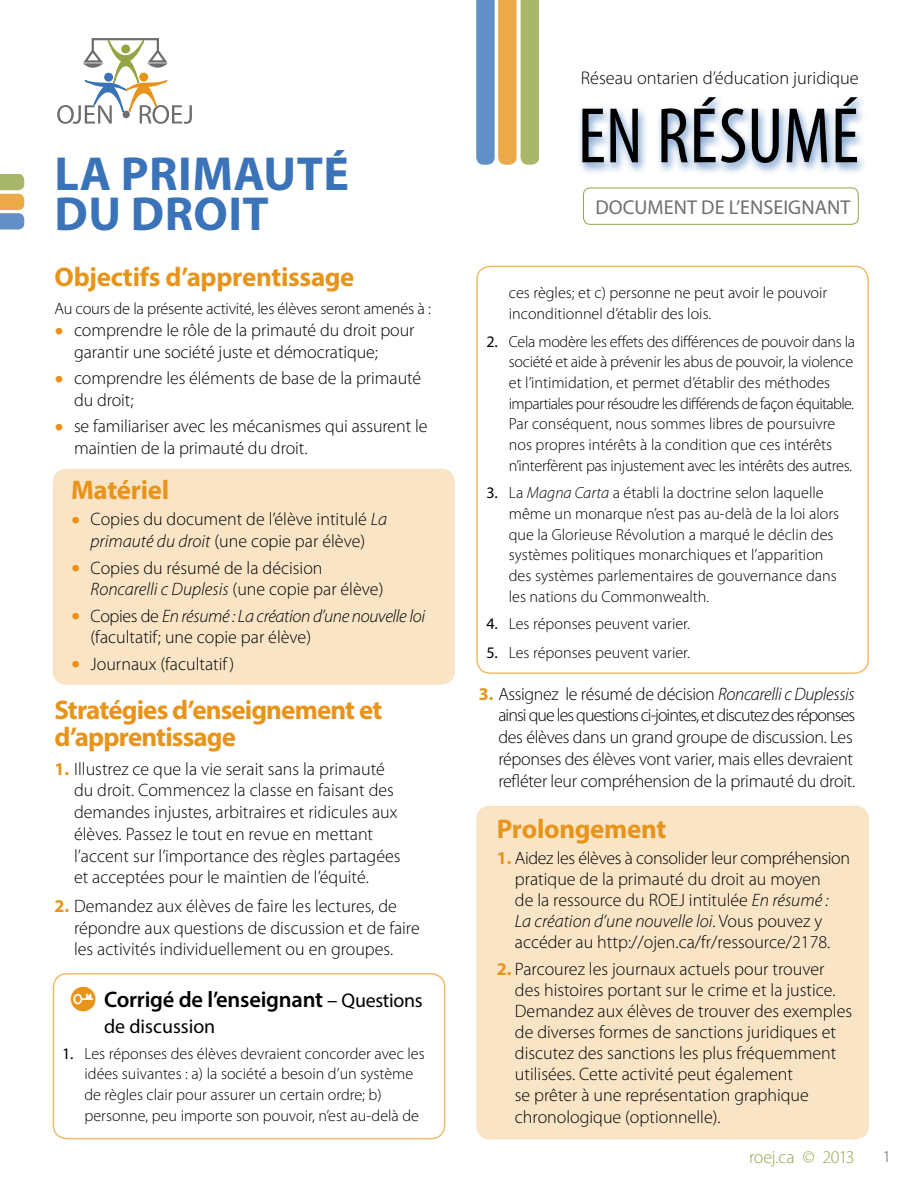
<style>
.page{position:relative;width:918px;height:1188px;background:#fff}
.page>*{position:absolute;margin:0;border:0;box-sizing:border-box;transform-origin:0 0}
.t1{font:condensed 79.5px "Myriad Pro";color:#000}
.t2{font:700 48px/39.8px "Myriad Pro";letter-spacing:.01em;color:#3b73b9}
.t3{font:700 27px/27px "Myriad Pro";letter-spacing:-.03em;color:#e8941a}
.t4{font:700 27px "Myriad Pro";letter-spacing:-.01em;color:#e8941a}
.t5{font:600 22.5px "Myriad Pro";letter-spacing:-.01em;color:#000}
.t6{font:20.1px "Myriad Pro";letter-spacing:.005em;color:#6d6e71}
.t7{font:19.8px "Myriad Pro";color:#000}
.t8{font:300 18.3px "Myriad Pro";color:#000}
.t9{font:300 18px/21.8px "Myriad Pro";color:#000}
.t10{font:300 18px "Myriad Pro";letter-spacing:-.025em;color:#94a545}
.t11{font:300 16.5px "Myriad Pro";letter-spacing:-.015em;color:#000}
.t12{font:300 16.5px "Myriad Pro";color:#58595b}
.t13{font:300 16.2px/20.7px "Myriad Pro";color:#000}
.t14{font:300 16.2px/20.7px "Myriad Pro";letter-spacing:-.02em;color:#000}
.s1{font-size:37.5px;color:#e8941a}
.s2{font-style:italic}
.s3{font-weight:700;color:#e8941a}
.s4{font-weight:400;font-size:21px}
.s5{font-weight:400;font-size:19.8px}
.s6{font-weight:400}
</style>
<div class="page">
<svg style="left:476px;top:0;width:63px;height:165px;background:#b3b08e"></svg>
<svg style="left:0;top:174px;width:24px;height:56px"></svg>
<div style="left:53px;top:469px;width:402px;height:216px;background:#f9e4c6;border-radius:14px"></div>
<div style="left:476px;top:266px;width:393px;height:408px;border:2px solid #e8941a;border-radius:14px"></div>
<div style="left:53px;top:973px;width:392px;height:166px;border:2px solid #e8941a;border-radius:14px"></div>
<svg style="left:57px;top:38px;width:135px;height:86px"></svg>
<div style="left:577px;top:94px;width:290px;height:82px;background:#3b73b9;opacity:.75"></div>
<div style="left:583px;top:188px;width:276px;height:37px;border:1px solid #94a545;border-radius:7px"></div>
<div style="left:476px;top:806px;width:393px;height:333px;background:#f9e4c6;border-radius:14px"></div>
<h2 class="t2" style="left:54px;top:153px;width:296px">La primauté du droit</h2>
<h3 class="t4" style="left:55px;top:259px;width:301px">Objectifs d’apprentissage</h3>
<p class="t11" style="left:55px;top:299px;width:378px">Au cours de la présente activité, les élèves seront amenés à :</p>
<p class="t9" style="left:74px;top:319px;width:342px;text-indent:-19px"><span class="s1">•</span> comprendre le rôle de la primauté du droit pour garantir une société juste et démocratique;</p>
<p class="t9" style="left:74px;top:367px;width:349px;text-indent:-19px"><span class="s1">•</span> comprendre les éléments de base de la primauté du droit;</p>
<p class="t9" style="left:74px;top:415px;width:355px;text-indent:-19px"><span class="s1">•</span> se familiariser avec les mécanismes qui assurent le maintien de la primauté du droit.</p>
<h3 class="t3" style="left:71px;top:476px;width:100px">Matériel</h3>
<p class="t9" style="left:71px;top:508px;width:318px;text-align:center"><span class="s1">•</span> Copies du document de l’élève intitulé <span class="s2">La primauté du droit</span> (une copie par élève)</p>
<p class="t9" style="left:91px;top:557px;width:294px;text-indent:-20px"><span class="s1">•</span> Copies du résumé de la décision<br><span class="s2">Roncarelli c Duplesis</span> (une copie par élève)</p>
<p class="t9" style="left:91px;top:605px;width:336px;text-indent:-20px"><span class="s1">•</span> Copies de <span class="s2">En résumé : La création d’une nouvelle loi </span>(facultatif; une copie par élève)</p>
<p class="t9" style="left:71px;top:653px;width:165px"><span class="s1">•</span> Journaux (facultatif )</p>
<h3 class="t3" style="left:55px;top:696px;width:329px">Stratégies d’enseignement et d’apprentissage</h3>
<p class="t9" style="left:74px;top:758px;width:328px;text-indent:-19px"><span class="s3">1.</span> Illustrez ce que la vie serait sans la primauté du droit. Commencez la classe en faisant des demandes injustes, arbitraires et ridicules aux élèves. Passez le tout en revue en mettant l’accent sur l’importance des règles partagées et acceptées pour le maintien de l’équité.</p>
<p class="t9" style="left:74px;top:895px;width:347px;text-indent:-19px"><span class="s3">2.</span> Demandez aux élèves de faire les lectures, de répondre aux questions de discussion et de faire les activités individuellement ou en groupes.</p>
<p class="t5" style="left:104px;top:985px;width:320px">Corrigé de l’enseignant <span class="s4">–</span> <span class="s5">Questions</span></p>
<p class="t7" style="left:104px;top:1015px;width:113px">de discussion</p>
<p class="t13" style="left:85px;top:1043px;width:342px;text-indent:-22px"><span class="s6">1.</span> Les réponses des élèves devraient concorder avec les idées suivantes : a) la société a besoin d’un système de règles clair pour assurer un certain ordre; b) personne, peu importe son pouvoir, n’est au-delà de</p>
<p class="t8" style="left:581px;top:67px;width:280px">Réseau ontarien d’éducation juridique</p>
<h1 class="t1" style="left:578px;top:88px;width:283px">EN RÉSUMÉ</h1>
<p class="t6" style="left:595px;top:195px;width:257px">Document de l’enseignant</p>
<p class="t13" style="left:509px;top:283px;width:320px">ces règles; et c) personne ne peut avoir le pouvoir inconditionnel d’établir des lois.</p>
<p class="t14" style="left:509px;top:331px;width:348px;text-indent:-22px"><span class="s6">2.</span> Cela modère les effets des différences de pouvoir dans la société et aide à prévenir les abus de pouvoir, la violence et l’intimidation, et permet d’établir des méthodes impartiales pour résoudre les différends de façon équitable.<br>Par conséquent, nous sommes libres de poursuivre nos propres intérêts à la condition que ces intérêts n’interfèrent pas injustement avec les intérêts des autres.</p>
<p class="t13" style="left:509px;top:482px;width:332px;text-indent:-22px"><span class="s6">3.</span> La <span class="s2">Magna Carta</span> a établi la doctrine selon laquelle même un monarque n’est pas au-delà de la loi alors que la Glorieuse Révolution a marqué le déclin des systèmes politiques monarchiques et l’apparition des systèmes parlementaires de gouvernance dans les nations du Commonwealth.</p>
<p class="t13" style="left:486px;top:613px;width:205px"><span class="s6">4.</span> Les réponses peuvent varier.</p>
<p class="t13" style="left:486px;top:642px;width:205px"><span class="s6">5.</span> Les réponses peuvent varier.</p>
<p class="t9" style="left:498px;top:683px;width:358px;text-indent:-19px"><span class="s3">3.</span> Assignez le résumé de décision <span class="s2">Roncarelli c Duplessis </span>ainsi que les questions ci-jointes, et discutez des réponses des élèves dans un grand groupe de discussion. Les réponses des élèves vont varier, mais elles devraient refléter leur compréhension de la primauté du droit.</p>
<h3 class="t3" style="left:497px;top:814px;width:171px">Prolongement</h3>
<p class="t9" style="left:515px;top:847px;width:337px;line-height:21px;text-indent:-18px"><span class="s3">1.</span> Aidez les élèves à consolider leur compréhension pratique de la primauté du droit au moyen<br>de la ressource du ROEJ intitulée <span class="s2">En résumé :<br>La création d’une nouvelle loi</span>. Vous pouvez y accéder au http://ojen.ca/fr/ressource/2178.</p>
<p class="t9" style="left:515px;top:959px;width:339px;line-height:21.1px;text-indent:-18px"><span class="s3">2.</span> Parcourez les journaux actuels pour trouver des histoires portant sur le crime et la justice.<br>Demandez aux élèves de trouver des exemples de diverses formes de sanctions juridiques et discutez des sanctions les plus fréquemment utilisées. Cette activité peut également<br>se prêter à une représentation graphique chronologique (optionnelle).</p>
<p class="t10" style="left:749px;top:1147px;width:107px">roej.ca © 2013</p>
<p class="t12" style="left:883px;top:1147px;width:10px">1</p>
</div>
